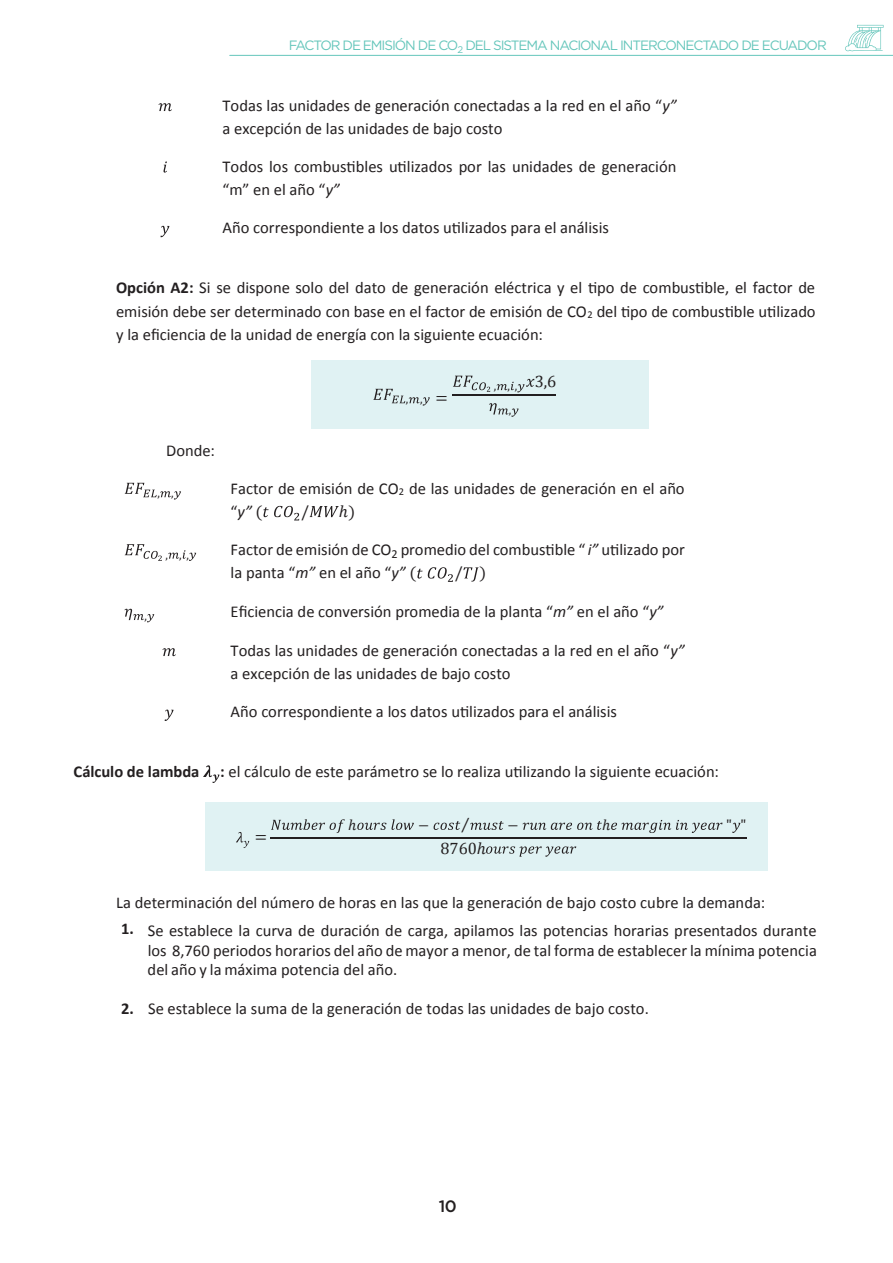
<style>
.page{position:relative;width:893px;height:1263px;background:#fff}
.page>*{position:absolute;margin:0;border:0;box-sizing:border-box;transform-origin:0 0}
.t1{font:16.5px/23.2px "Calibri";color:#231f20}
.t2{font:700 16.5px "Calibri";color:#231f20}
.t3{font:16.5px "Cambria Math";color:#231f20}
.t4{font:500 16.5px "Gotham";color:#231f20}
.t5{font:15px "Cambria Math";color:#231f20}
.t6{font:13.5px "Gotham";letter-spacing:-.08em;color:#65c6bb}
.t7{font:12px/24.3px "Cambria Math";color:#231f20}
.s1{font-style:italic}
.s2{font-weight:700}
.s3{font-size:16.5px}
.s4{font-family:"Cambria Math"}
</style>
<div class="page">
<hr style="left:230px;top:55px;width:663px;height:1px;background:#65c6bb">
<svg style="left:845px;top:25px;width:38px;height:26px"></svg>
<div style="left:312px;top:360px;width:337px;height:69px;background:#e0f2f3"></div>
<div style="left:206px;top:802px;width:562px;height:69px;background:#e0f2f3"></div>
<svg style="left:158px;top:103px;width:14px;height:8px"></svg>
<svg style="left:164px;top:162px;width:3px;height:11px"></svg>
<svg style="left:160px;top:226px;width:9px;height:11px"></svg>
<svg style="left:373px;top:389px;width:57px;height:17px"></svg>
<svg style="left:453px;top:376px;width:37px;height:16px"></svg>
<svg style="left:497px;top:379px;width:37px;height:13px"></svg>
<svg style="left:489px;top:403px;width:30px;height:14px"></svg>
<hr style="left:452px;top:395px;width:104px;height:1px;background:#231f20">
<svg style="left:125px;top:483px;width:56px;height:17px"></svg>
<svg style="left:263px;top:506px;width:36px;height:14px"></svg>
<svg style="left:310px;top:506px;width:29px;height:11px"></svg>
<svg style="left:125px;top:544px;width:37px;height:17px"></svg>
<svg style="left:168px;top:550px;width:28px;height:11px"></svg>
<svg style="left:417px;top:567px;width:36px;height:15px"></svg>
<svg style="left:463px;top:567px;width:16px;height:15px"></svg>
<svg style="left:124px;top:609px;width:30px;height:13px"></svg>
<svg style="left:162px;top:648px;width:14px;height:8px"></svg>
<svg style="left:165px;top:710px;width:9px;height:11px"></svg>
<svg style="left:203px;top:765px;width:16px;height:18px"></svg>
<svg style="left:236px;top:832px;width:13px;height:16px"></svg>
<svg style="left:271px;top:819px;width:74px;height:14px"></svg>
<svg style="left:357px;top:819px;width:57px;height:11px"></svg>
<svg style="left:434px;top:821px;width:26px;height:9px"></svg>
<svg style="left:470px;top:821px;width:34px;height:9px"></svg>
<svg style="left:522px;top:821px;width:80px;height:9px"></svg>
<svg style="left:611px;top:820px;width:111px;height:13px"></svg>
<svg style="left:732px;top:823px;width:8px;height:10px"></svg>
<svg style="left:486px;top:846px;width:90px;height:11px"></svg>
<hr style="left:271px;top:837px;width:476px;height:1px;background:#231f20">
<p class="t6" style="left:289px;top:37px;width:540px">FACTOR DE EMISIÓN DE CO<sub>2</sub> DEL SISTEMA NACIONAL INTERCONECTADO DE ECUADOR</p>
<p class="t1" style="left:222px;top:94px;width:456px">Todas las unidades de generación conectadas a la red en el año “<span class="s1">y” </span>a excepción de las unidades de bajo costo</p>
<p class="t1" style="left:222px;top:155px;width:456px">Todos los combustibles utilizados por las unidades de generación “m” en el año “<span class="s1">y”</span></p>
<p class="t1" style="left:223px;top:216px;width:388px">Año correspondiente a los datos utilizados para el análisis</p>
<p class="t1" style="left:116px;top:276px;width:701px;text-align:justify"><span class="s2">Opción A2:</span> Si se dispone solo del dato de generación eléctrica y el tipo de combustible, el factor de emisión debe ser determinado con base en el factor de emisión de CO<sub>2</sub> del tipo de combustible utilizado y la eficiencia de la unidad de energía con la siguiente ecuación:</p>
<p class="t1" style="left:166px;top:439px;width:50px">Donde:</p>
<p class="t7" style="left:157px;top:481px;width:18px">, ,</p>
<p class="t7" style="left:166px;top:542px;width:25px">, ,,</p>
<p class="t7" style="left:144px;top:604px;width:4px">,</p>
<p class="t7" style="left:406px;top:387px;width:43px">,,<span class="s3">=</span></p>
<p class="t7" style="left:509px;top:374px;width:49px;text-indent:-15px">, ,, <sup>3,6 </sup>,</p>
<p class="t1" style="left:231px;top:477px;width:455px">Factor de emisión de CO<sub>2</sub> de las unidades de generación en el año “<span class="s1">y”</span> <span class="s4">(</span></p>
<p class="t3" style="left:301px;top:502px;width:10px">/</p>
<p class="t3" style="left:339px;top:501px;width:18px">ℎ)</p>
<p class="t1" style="left:231px;top:538px;width:456px">Factor de emisión de CO<sub>2</sub> promedio del combustible “ <span class="s1">i”</span> utilizado por la panta “<span class="s1">m”</span> en el año “<span class="s1">y”</span> <span class="s4">(</span></p>
<p class="t3" style="left:455px;top:563px;width:33px">/ )</p>
<p class="t1" style="left:231px;top:599px;width:434px">Eficiencia de conversión promedia de la planta “<span class="s1">m”</span> en el año “<span class="s1">y”</span></p>
<p class="t1" style="left:231px;top:639px;width:456px">Todas las unidades de generación conectadas a la red en el año “<span class="s1">y” </span>a excepción de las unidades de bajo costo</p>
<p class="t1" style="left:231px;top:700px;width:388px">Año correspondiente a los datos utilizados para el análisis</p>
<p class="t2" style="left:74px;top:761px;width:127px">Cálculo de lambda</p>
<p class="t1" style="left:220px;top:760px;width:500px"><span class="s2">:</span> el cálculo de este parámetro se lo realiza utilizando la siguiente ecuación:</p>
<p class="t3" style="left:255px;top:827px;width:14px">=</p>
<p class="t5" style="left:348px;top:816px;width:10px">ℎ</p>
<p class="t5" style="left:418px;top:816px;width:13px">−</p>
<p class="t3" style="left:461px;top:814px;width:11px">⁄</p>
<p class="t5" style="left:508px;top:816px;width:13px">−</p>
<p class="t5" style="left:602px;top:816px;width:10px">ℎ</p>
<p class="t5" style="left:726px;top:816px;width:22px">" "</p>
<p class="t3" style="left:440px;top:838px;width:47px">8760ℎ</p>
<p class="t1" style="left:116px;top:891px;width:651px">La determinación del número de horas en las que la generación de bajo costo cubre la demanda:</p>
<p class="t2" style="left:121px;top:918px;width:14px">1.</p>
<p class="t1" style="left:148px;top:920px;width:671px;line-height:19.8px;text-align:justify">Se establece la curva de duración de carga, apilamos las potencias horarias presentados durante los 8,760 periodos horarios del año de mayor a menor, de tal forma de establecer la mínima potencia del año y la máxima potencia del año.</p>
<p class="t1" style="left:121px;top:997px;width:529px"><span class="s2">2.</span> Se establece la suma de la generación de todas las unidades de bajo costo.</p>
<p class="t4" style="left:439px;top:1195px;width:20px">10</p>
</div>
